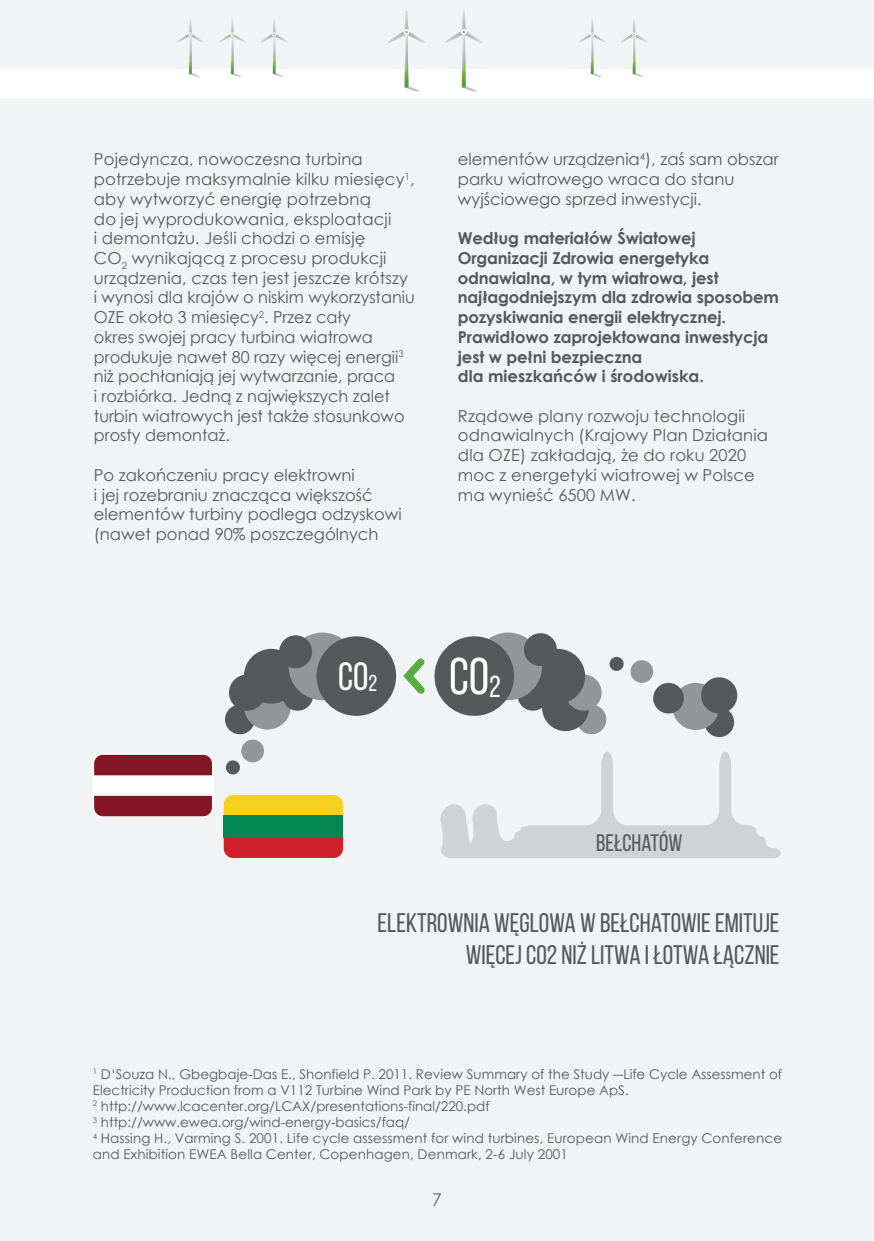
<style>
.page{position:relative;width:874px;height:1241px;background:#fff}
.page>*{position:absolute;margin:0;border:0;box-sizing:border-box;transform-origin:0 0}
.t1{font:52.15px "Bebas Neue";color:#fff}
.t2{font:39.38px "Bebas Neue";color:#fff}
.t3{font:26.78px/32.2px "Bebas Neue";color:#57585a;text-align:right}
.t4{font:23.8px "Bebas Neue";color:#57585a}
.t5{font:17.5px "Century Gothic";color:#636366}
.t6{font:16.45px/19.8px "Century Gothic";color:#57585a}
.t7{font:700 16.45px/19.8px "Century Gothic";letter-spacing:-.01em;color:#57585a}
.t8{font:13.47px/16.1px "Century Gothic";letter-spacing:.005em;color:#57585a}
.s1{font-size:22.93px}
.s2{font-size:30.28px}
</style>
<div class="page">
<div style="left:0;top:0;width:873px;height:1240px;background:#f2f3f4"></div>
<div style="left:0;top:69px;width:873px;height:28px;background:#fff"></div>
<svg style="left:177px;top:19px;width:27px;height:58px"></svg>
<svg style="left:219px;top:19px;width:26px;height:58px"></svg>
<svg style="left:261px;top:19px;width:26px;height:58px"></svg>
<svg style="left:387px;top:11px;width:38px;height:81px"></svg>
<svg style="left:445px;top:11px;width:37px;height:81px"></svg>
<svg style="left:578px;top:19px;width:27px;height:58px"></svg>
<svg style="left:620px;top:19px;width:27px;height:58px"></svg>
<svg style="left:398px;top:651px;width:33px;height:49px"></svg>
<svg style="left:439px;top:751px;width:341px;height:107px"></svg>
<div style="left:576px;top:704px;width:30px;height:30px;background:#939598;border-radius:50%"></div>
<div style="left:541px;top:684px;width:48px;height:47px;background:#57585a;border-radius:50%"></div>
<div style="left:565px;top:674px;width:36px;height:36px;background:#939598;border-radius:50%"></div>
<div style="left:517px;top:680px;width:31px;height:30px;background:#57585a;border-radius:50%"></div>
<div style="left:530px;top:648px;width:55px;height:55px;background:#57585a;border-radius:50%"></div>
<div style="left:474px;top:632px;width:67px;height:68px;background:#939598;border-radius:50%"></div>
<div style="left:434px;top:636px;width:80px;height:79px;background:#57585a;border-radius:50%"></div>
<div style="left:704px;top:707px;width:29px;height:30px;background:#57585a;border-radius:50%"></div>
<div style="left:671px;top:682px;width:48px;height:48px;background:#939598;border-radius:50%"></div>
<div style="left:700px;top:677px;width:37px;height:36px;background:#57585a;border-radius:50%"></div>
<div style="left:653px;top:682px;width:30px;height:31px;background:#57585a;border-radius:50%"></div>
<div style="left:630px;top:660px;width:23px;height:22px;background:#939598;border-radius:50%"></div>
<div style="left:609px;top:656px;width:14px;height:14px;background:#57585a;border-radius:50%"></div>
<div style="left:241px;top:739px;width:23px;height:23px;background:#939598;border-radius:50%"></div>
<div style="left:226px;top:760px;width:14px;height:14px;background:#57585a;border-radius:50%"></div>
<div style="left:523px;top:633px;width:33px;height:33px;background:#57585a;border-radius:50%"></div>
<div style="left:225px;top:704px;width:29px;height:30px;background:#57585a;border-radius:50%"></div>
<div style="left:244px;top:682px;width:47px;height:47px;background:#939598;border-radius:50%"></div>
<div style="left:229px;top:674px;width:36px;height:36px;background:#57585a;border-radius:50%"></div>
<div style="left:244px;top:648px;width:54px;height:55px;background:#57585a;border-radius:50%"></div>
<div style="left:282px;top:680px;width:31px;height:30px;background:#57585a;border-radius:50%"></div>
<div style="left:288px;top:632px;width:68px;height:68px;background:#939598;border-radius:50%"></div>
<div style="left:316px;top:636px;width:80px;height:79px;background:#57585a;border-radius:50%"></div>
<div style="left:279px;top:635px;width:33px;height:33px;background:#57585a;border-radius:50%"></div>
<div style="left:93px;top:754px;width:119px;height:62px;background:#851623;border-radius:9px"></div>
<div style="left:93px;top:753px;width:120px;height:64px;border:1px solid #fff;border-radius:9px"></div>
<div style="left:93px;top:776px;width:119px;height:19px;background:#fff"></div>
<div style="left:93px;top:775px;width:120px;height:20px;border:1px solid #fff"></div>
<div style="left:224px;top:795px;width:119px;height:20px;background:#f5d01e"></div>
<div style="left:224px;top:837px;width:119px;height:20px;background:#d0202b"></div>
<div style="left:224px;top:815px;width:119px;height:22px;background:#038652"></div>
<p class="t6" style="left:94px;top:149px;width:322px">Pojedyncza, nowoczesna turbina potrzebuje maksymalnie kilku miesięcy<sup>1</sup>, aby wytworzyć energię potrzebną<br>do jej wyprodukowania, eksploatacji<br>i demontażu. Jeśli chodzi o emisję<br>CO<sub>2</sub> wynikającą z procesu produkcji urządzenia, czas ten jest jeszcze krótszy i wynosi dla krajów o niskim wykorzystaniu OZE około 3 miesięcy<sup>2</sup>. Przez cały<br>okres swojej pracy turbina wiatrowa produkuje nawet 80 razy więcej energii<sup>3 </sup>niż pochłaniają jej wytwarzanie, praca<br>i rozbiórka. Jedną z największych zalet turbin wiatrowych jest także stosunkowo prosty demontaż.</p>
<p class="t6" style="left:94px;top:464px;width:309px">Po zakończeniu pracy elektrowni<br>i jej rozebraniu znacząca większość elementów turbiny podlega odzyskowi (nawet ponad 90% poszczególnych</p>
<p class="t6" style="left:457px;top:149px;width:322px">elementów urządzenia<sup>4</sup>), zaś sam obszar parku wiatrowego wraca do stanu wyjściowego sprzed inwestycji.</p>
<p class="t7" style="left:457px;top:228px;width:322px">Według materiałów Światowej Organizacji Zdrowia energetyka odnawialna, w tym wiatrowa, jest najłagodniejszym dla zdrowia sposobem pozyskiwania energii elektrycznej.<br>Prawidłowo zaprojektowana inwestycja jest w pełni bezpieczna<br>dla mieszkańców i środowiska.</p>
<p class="t6" style="left:457px;top:405px;width:311px">Rządowe plany rozwoju technologii odnawialnych (Krajowy Plan Działania dla OZE) zakładają, że do roku 2020 moc z energetyki wiatrowej w Polsce ma wynieść 6500 MW.</p>
<p class="t2" style="left:338px;top:654px;width:41px">CO<span class="s1">2</span></p>
<p class="t1" style="left:449px;top:648px;width:53px">CO<span class="s2">2</span></p>
<p class="t4" style="left:596px;top:829px;width:88px">BEŁCHATÓW</p>
<p class="t3" style="left:377px;top:906px;width:403px">ELEKTROWNIA WĘGLOWA W BEŁCHATOWIE EMITUJE<br>WIĘCEJ CO2 NIŻ LITWA I ŁOTWA ŁĄCZNIE</p>
<p class="t8" style="left:93px;top:1065px;width:690px"><sup>1</sup> D‘Souza N., Gbegbaje-Das E., Shonfield P. 2011. Review Summary of the Study ―Life Cycle Assessment of Electricity Production from a V112 Turbine Wind Park by PE North West Europe ApS.<br><sup>2</sup> http://www.lcacenter.org/LCAX/presentations-final/220.pdf<br><sup>3</sup> http://www.ewea.org/wind-energy-basics/faq/<br><sup>4</sup> Hassing H., Varming S. 2001. Life cycle assessment for wind turbines, European Wind Energy Conference and Exhibition EWEA Bella Center, Copenhagen, Denmark, 2-6 July 2001</p>
<p class="t5" style="left:432px;top:1187px;width:11px">7</p>
</div>
